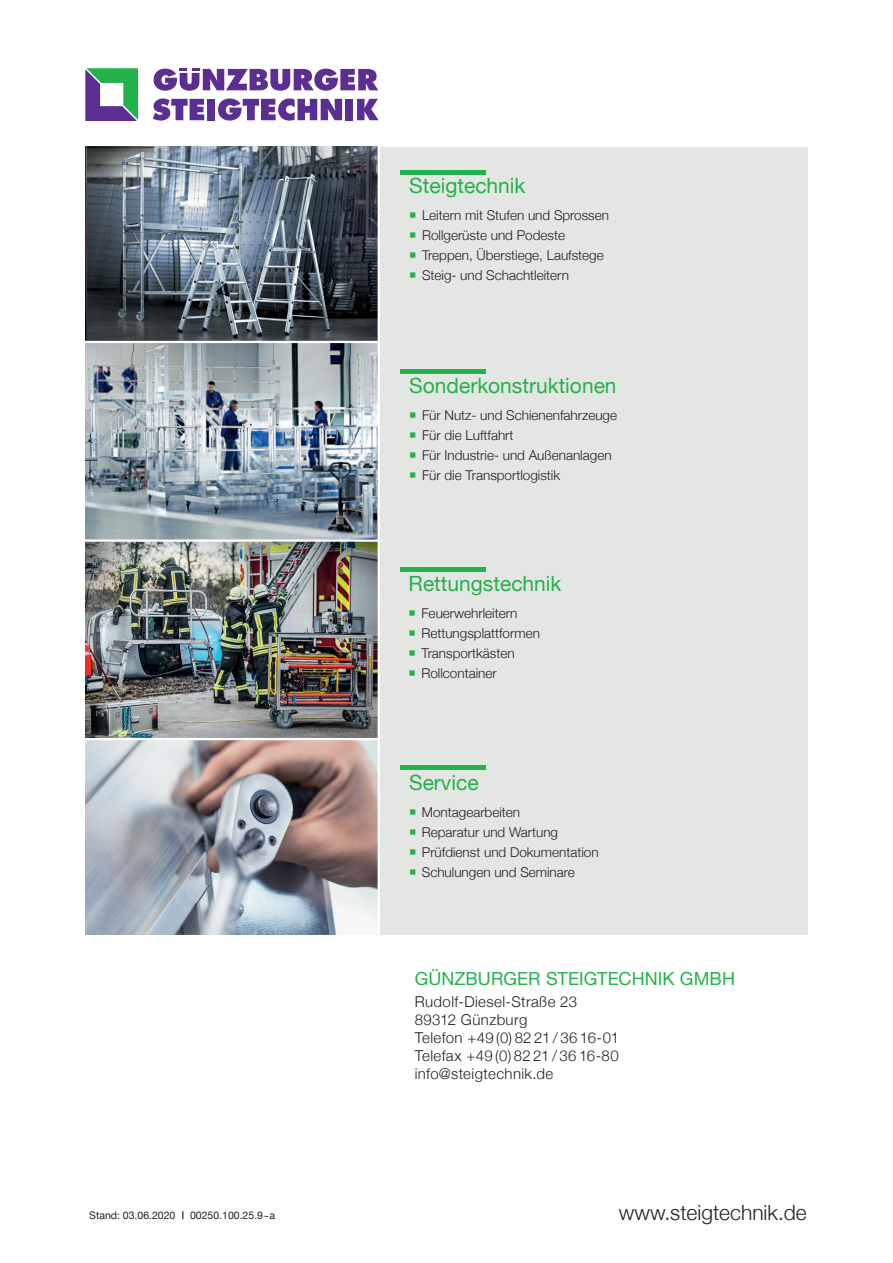
<style>
.page{position:relative;width:893px;height:1263px;background:#fff}
.page>*{position:absolute;margin:0;border:0;box-sizing:border-box;transform-origin:0 0}
.t1{font:21px "Helvetica Neue";color:#23b24b}
.t2{font:300 21px "Helvetica Neue";color:#231f20}
.t3{font:18px "Helvetica Neue";letter-spacing:.005em;color:#23b24b}
.t4{font:300 15px/18px "Helvetica Neue";letter-spacing:.025em;color:#231f20}
.t5{font:300 13.5px/20.1px "Helvetica Neue";color:#231f20}
.t6{font:10.5px "Helvetica Neue";color:#231f20}
.s1{font-family:"Helvetica";font-weight:700}
</style>
<div class="page">
<svg style="left:85px;top:68px;width:53px;height:53px"></svg>
<svg style="left:153px;top:98px;width:51px;height:23px"></svg>
<div style="left:207px;top:99px;width:8px;height:21px;background:#5b2e91"></div>
<svg style="left:218px;top:98px;width:124px;height:23px"></svg>
<div style="left:346px;top:99px;width:7px;height:21px;background:#5b2e91"></div>
<svg style="left:357px;top:99px;width:22px;height:21px"></svg>
<svg style="left:154px;top:68px;width:224px;height:23px"></svg>
<div style="left:378px;top:147px;width:430px;height:787px;background:#e4e6e3"></div>
<hr style="left:400px;top:170px;width:85px;height:4px;background:#23b24b">
<hr style="left:400px;top:369px;width:85px;height:4px;background:#23b24b">
<hr style="left:400px;top:567px;width:85px;height:4px;background:#23b24b">
<hr style="left:400px;top:766px;width:85px;height:4px;background:#23b24b">
<img style="left:85px;top:147px;width:293px;height:788px">
<hr style="left:62px;top:738px;width:318px;height:2px;background:#fff">
<hr style="left:53px;top:539px;width:326px;height:3px;background:#fff">
<hr style="left:52px;top:341px;width:328px;height:2px;background:#fff">
<hr style="left:378px;top:134px;width:2px;height:817px;background:#fff">
<p class="t6" style="left:89px;top:1209px;width:187px">Stand: 03.06.2020 <span class="s1">|</span> 00250.100.25.9~a</p>
<h1 class="t1" style="left:409px;top:173px;width:118px">Steigtechnik</h1>
<p class="t5" style="left:422px;top:205px;width:189px">Leitern mit Stufen und Sprossen<br>Rollgerüste und Podeste<br>Treppen, Überstiege, Laufstege<br>Steig- und Schachtleitern</p>
<h1 class="t1" style="left:409px;top:373px;width:209px">Sonderkonstruktionen</h1>
<p class="t5" style="left:422px;top:405px;width:197px">Für Nutz- und Schienenfahrzeuge<br>Für die Luftfahrt<br>Für Industrie- und Außenanlagen<br>Für die Transportlogistik</p>
<h1 class="t1" style="left:409px;top:571px;width:154px">Rettungstechnik</h1>
<p class="t5" style="left:421px;top:603px;width:120px">Feuerwehrleitern<br>Rettungsplattformen<br>Transportkästen<br>Rollcontainer</p>
<h1 class="t1" style="left:409px;top:770px;width:71px">Service</h1>
<p class="t5" style="left:422px;top:802px;width:178px">Montagearbeiten<br>Reparatur und Wartung<br>Prüfdienst und Dokumentation<br>Schulungen und Seminare</p>
<h2 class="t3" style="left:415px;top:968px;width:322px">GÜNZBURGER STEIGTECHNIK GMBH</h2>
<p class="t4" style="left:415px;top:993px;width:206px">Rudolf-Diesel-Straße 23<br>89312 Günzburg<br>Telefon +49 (0) 82 21 / 36 16-01<br>Telefax +49 (0) 82 21 / 36 16-80 info@steigtechnik.de</p>
<h1 class="t2" style="left:619px;top:1199px;width:189px">www.steigtechnik.de</h1>
</div>
